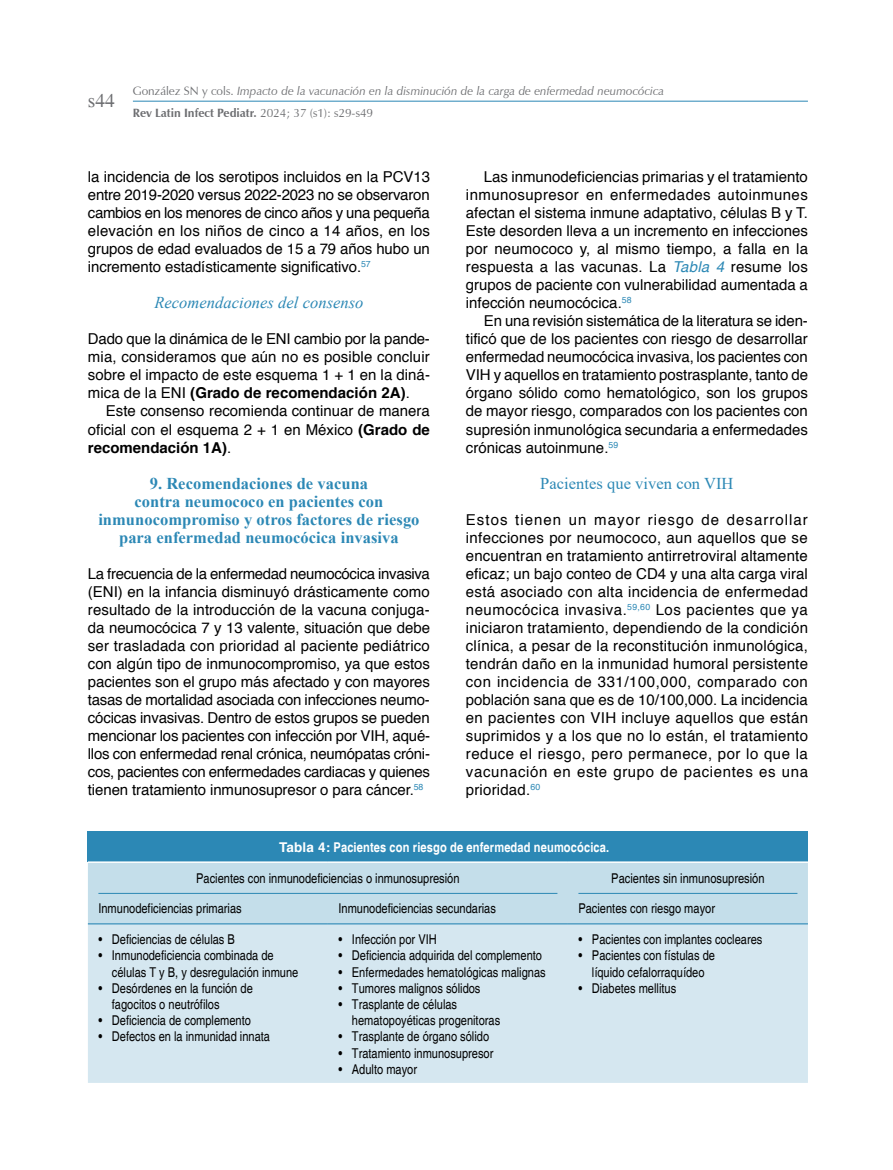
<style>
.page{position:relative;width:893px;height:1170px;background:#fff}
.page>*{position:absolute;margin:0;border:0;box-sizing:border-box;transform-origin:0 0}
.t1{font:19.5px "Times";color:#6d6e71}
.t2{font:700 16.5px/18px "Times New Roman";color:#2c88b5;text-align:center}
.t3{font:italic 16.5px "Times New Roman";color:#2c88b5}
.t4{font:16.5px "Times New Roman";color:#2c88b5}
.t5{font:15px/18px "Helvetica";color:#000;text-align:justify}
.t6{font:condensed 13.5px/16.2px "Helvetica";color:#000}
.t7{font:700 condensed 13.5px "Helvetica";letter-spacing:.01em;color:#fff}
.t8{font:italic 12px/22px "Zapf Humanist 601 BT";letter-spacing:.005em;color:#6d6e71}
.s1{font-style:normal}
.s2{font-weight:700;font-style:normal}
.s3{font-weight:700}
.s4{font-style:italic;color:#2c88b5}
.s5{font-stretch:normal}
</style>
<div class="page">
<hr style="left:133px;top:101px;width:675px;height:1px;background:#2c88b5">
<div style="left:88px;top:831px;width:720px;height:31px;background:#2c88b5"></div>
<div style="left:88px;top:863px;width:720px;height:60px;background:#c4deea"></div>
<div style="left:88px;top:924px;width:720px;height:158px;background:#d5e7f0"></div>
<hr style="left:88px;top:923px;width:240px;height:1px;background:#2c88b5">
<hr style="left:328px;top:923px;width:240px;height:1px;background:#2c88b5">
<hr style="left:568px;top:923px;width:240px;height:1px;background:#2c88b5">
<hr style="left:88px;top:861px;width:240px;height:1px;background:#fff">
<hr style="left:328px;top:861px;width:240px;height:1px;background:#fff">
<hr style="left:568px;top:861px;width:240px;height:1px;background:#fff">
<hr style="left:98px;top:892px;width:459px;height:1px;background:#2c88b5">
<hr style="left:578px;top:892px;width:219px;height:1px;background:#2c88b5">
<h1 class="t1" style="left:88px;top:89px;width:29px">s44</h1>
<p class="t8" style="left:133px;top:80px;width:533px"><span class="s1">González SN y cols.</span> Impacto de la vacunación en la disminución de la carga de enfermedad neumocócica<br><span class="s2">Rev Latin Infect Pediatr.</span> <span class="s1">2024; 37 (s1): s29-s49</span></p>
<p class="t5" style="left:88px;top:168px;width:344px">la incidencia de los serotipos incluidos en la PCV13 entre 2019-2020 versus 2022-2023 no se observaron cambios en los menores de cinco años y una pequeña elevación en los niños de cinco a 14 años, en los grupos de edad evaluados de 15 a 79 años hubo un incremento estadísticamente significativo.<sup>57</sup></p>
<p class="t3" style="left:154px;top:291px;width:211px">Recomendaciones del consenso</p>
<p class="t5" style="left:88px;top:330px;width:344px">Dado que la dinámica de le ENI cambio por la pande&shy;mia, consideramos que aún no es posible concluir sobre el impacto de este esquema 1 + 1 en la diná&shy;mica de la ENI <span class="s3">(Grado de recomendación 2A)</span>.</p>
<p class="t5" style="left:88px;top:402px;width:343px;text-indent:18px">Este consenso recomienda continuar de manera oficial con el esquema 2 + 1 en México <span class="s3">(Grado de recomendación 1A)</span>.</p>
<p class="t2" style="left:98px;top:473px;width:323px">9. Recomendaciones de vacuna<br>contra neumococo en pacientes con inmunocompromiso y otros factores de riesgo para enfermedad neumocócica invasiva</p>
<p class="t5" style="left:88px;top:564px;width:344px">La frecuencia de la enfermedad neumocócica invasiva (ENI) en la infancia disminuyó drásticamente como resultado de la introducción de la vacuna conjuga&shy;da neumocócica 7 y 13 valente, situación que debe ser trasladada con prioridad al paciente pediátrico con algún tipo de inmunocompromiso, ya que estos pacientes son el grupo más afectado y con mayores tasas de mortalidad asociada con infecciones neumo&shy;cócicas invasivas. Dentro de estos grupos se pueden mencionar los pacientes con infección por VIH, aqué&shy;llos con enfermedad renal crónica, neumópatas cróni&shy;cos, pacientes con enfermedades cardiacas y quienes tienen tratamiento inmunosupresor o para cáncer.<sup>58</sup></p>
<p class="t5" style="left:466px;top:168px;width:344px;text-indent:18px">Las inmunodeficiencias primarias y el tratamiento inmunosupresor en enfermedades autoinmunes afectan el sistema inmune adaptativo, células B y T.<br>Este desorden lleva a un incremento en infecciones por neumococo y, al mismo tiempo, a falla en la respuesta a las vacunas. La <span class="s4">Tabla 4</span> resume los grupos de paciente con vulnerabilidad aumentada a infección neumocócica.<sup>58</sup></p>
<p class="t5" style="left:466px;top:312px;width:344px;text-indent:18px">En una revisión sistemática de la literatura se iden&shy;tificó que de los pacientes con riesgo de desarrollar enfermedad neumocócica invasiva, los pacientes con VIH y aquellos en tratamiento postrasplante, tanto de órgano sólido como hematológico, son los grupos de mayor riesgo, comparados con los pacientes con supresión inmunológica secundaria a enfermedades crónicas autoinmune.<sup>59</sup></p>
<p class="t4" style="left:540px;top:471px;width:195px">Pacientes que viven con VIH</p>
<p class="t5" style="left:466px;top:510px;width:344px">Estos tienen un mayor riesgo de desarrollar infecciones por neumococo, aun aquellos que se encuentran en tratamiento antirretroviral altamente eficaz; un bajo conteo de CD4 y una alta carga viral está asociado con alta incidencia de enfermedad neumocócica invasiva.<sup>59,60</sup> Los pacientes que ya iniciaron tratamiento, dependiendo de la condición clínica, a pesar de la reconstitución inmunológica, tendrán daño en la inmunidad humoral persistente con incidencia de 331/100,000, comparado con población sana que es de 10/100,000. La incidencia en pacientes con VIH incluye aquellos que están suprimidos y a los que no lo están, el tratamiento reduce el riesgo, pero permanece, por lo que la vacunación en este grupo de pacientes es una prioridad.<sup>60</sup></p>
<p class="t7" style="left:279px;top:838px;width:339px"><span class="s5">Tabla 4:</span> Pacientes con riesgo de enfermedad neumocócica.<sup>58</sup></p>
<p class="t6" style="left:196px;top:869px;width:265px">Pacientes con inmunodeficiencias o inmunosupresión</p>
<p class="t6" style="left:611px;top:869px;width:155px">Pacientes sin inmunosupresión</p>
<p class="t6" style="left:98px;top:900px;width:145px">Inmunodeficiencias primarias</p>
<p class="t6" style="left:338px;top:900px;width:159px">Inmunodeficiencias secundarias</p>
<p class="t6" style="left:578px;top:900px;width:138px">Pacientes con riesgo mayor</p>
<p class="t6" style="left:98px;top:931px;width:138px">• Deficiencias de células B</p>
<p class="t6" style="left:112px;top:947px;width:188px;text-indent:-14px">• Inmunodeficiencia combinada de células T y B, y desregulación inmune</p>
<p class="t6" style="left:112px;top:980px;width:142px;text-indent:-14px">• Desórdenes en la función de fagocitos o neutrófilos</p>
<p class="t6" style="left:98px;top:1012px;width:154px">• Deficiencia de complemento</p>
<p class="t6" style="left:98px;top:1028px;width:173px">• Defectos en la inmunidad innata</p>
<p class="t6" style="left:338px;top:931px;width:100px">• Infección por VIH</p>
<p class="t6" style="left:338px;top:947px;width:205px">• Deficiencia adquirida del complemento</p>
<p class="t6" style="left:338px;top:963px;width:209px">• Enfermedades hematológicas malignas</p>
<p class="t6" style="left:338px;top:980px;width:144px">• Tumores malignos sólidos</p>
<p class="t6" style="left:352px;top:996px;width:150px;text-indent:-14px">• Trasplante de células hematopoyéticas progenitoras</p>
<p class="t6" style="left:338px;top:1028px;width:152px">• Trasplante de órgano sólido</p>
<p class="t6" style="left:338px;top:1044px;width:157px">• Tratamiento inmunosupresor</p>
<p class="t6" style="left:338px;top:1061px;width:80px">• Adulto mayor</p>
<p class="t6" style="left:578px;top:931px;width:185px">• Pacientes con implantes cocleares</p>
<p class="t6" style="left:578px;top:947px;width:138px;text-align:center">• Pacientes con fístulas de líquido cefalorraquídeo</p>
<p class="t6" style="left:578px;top:980px;width:99px">• Diabetes mellitus</p>
</div>
